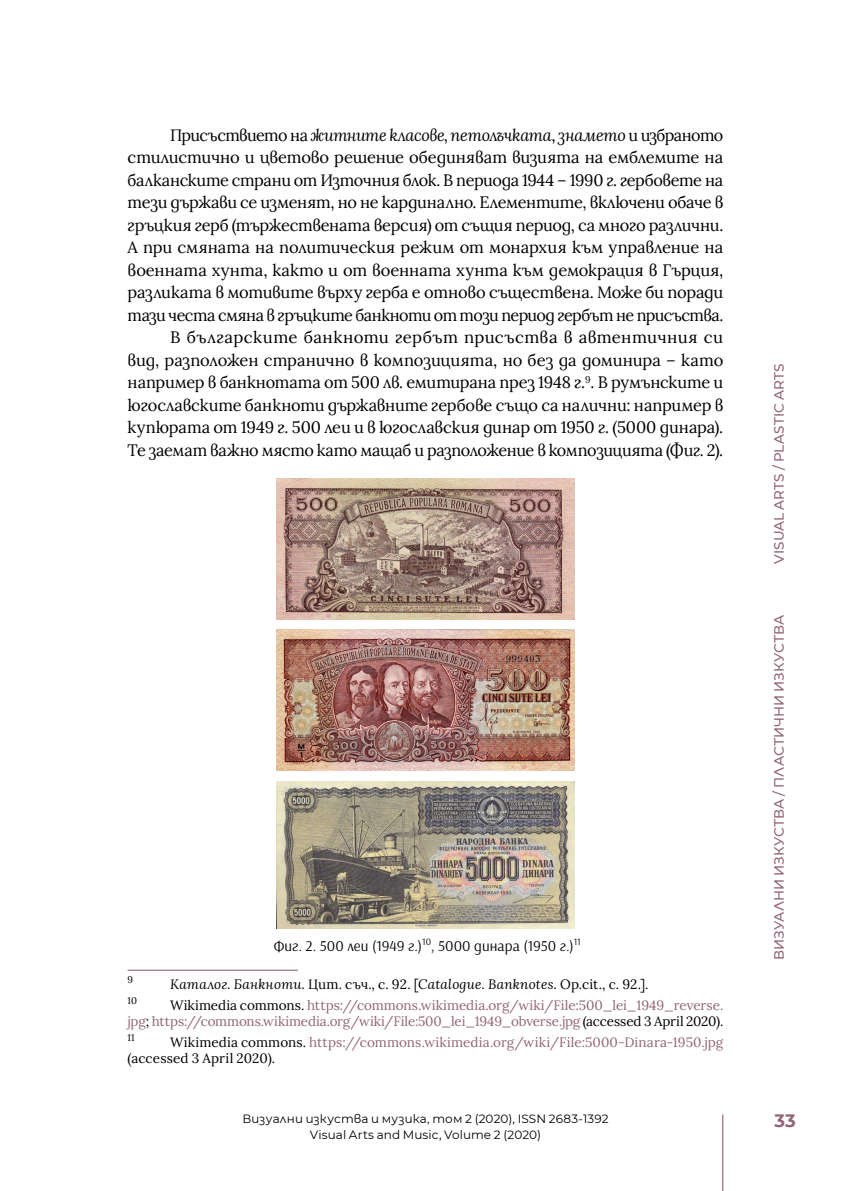
<style>
.page{position:relative;width:851px;height:1191px;background:#fff}
.page>*{position:absolute;margin:0;border:0;box-sizing:border-box;transform-origin:0 0}
.t1{font:700 18px "Montserrat";color:#936578}
.t2{font:16.5px/22.5px "Lora";letter-spacing:-.015em;color:#000;text-align:right}
.t3{font:15px "Arsenal";letter-spacing:.005em;color:#000}
.t4{font:13.5px/16.5px "Lora";color:#936578;text-align:right}
.t5{font:italic 13.5px "Lora";letter-spacing:.02em;color:#000}
.t6{font:500 13.5px "Montserrat";color:#936578}
.t7{font:12px/15.8px "Montserrat";letter-spacing:.01em;color:#000;text-align:center}
.t8{font:9.6px "Lora";color:#000}
.s1{font-style:italic}
.s2{font-style:normal}
.s3{color:#000}
</style>
<div class="page">
<img style="left:276px;top:478px;width:298px;height:141px">
<img style="left:277px;top:629px;width:297px;height:141px">
<img style="left:276px;top:781px;width:298px;height:147px">
<hr style="left:128px;top:969px;width:170px;height:1px;background:#936578">
<hr style="left:722px;top:1114px;width:1px;height:77px;background:#936578">
<p class="t2" style="left:128px;top:122px;width:597px">Присъствието на <span class="s1">житните класове</span>, <span class="s1">петолъчката</span>, <span class="s1">знамето</span> и избраното стилистично и цветово решение обединяват визията на емблемите на балканските страни от Източния блок. В периода 1944 – 1990 г. гербовете на тези държави се изменят, но не кардинално. Елементите, включени обаче в гръцкия герб (тържествената версия) от същия период, са много различни.<br>А при смяната на политическия режим от монархия към управление на военната хунта, както и от военната хунта към демокрация в Гърция, разликата в мотивите върху герба е отново съществена. Може би поради тази честа смяна в гръцките банкноти от този период гербът не присъства.<br>В българските банкноти гербът присъства в автентичния си<br>вид, разположен странично в композицията, но без да доминира – като например в банкнотата от 500 лв. емитирана през 1948 г.<sup>9</sup>. В румънските и югославските банкноти държавните гербове също са налични: например в купюрата от 1949 г. 500 леи и в югославския динар от 1950 г. (5000 динара).<br>Те заемат важно място като мащаб и разположение в композицията (Фиг. 2).</p>
<p class="t3" style="left:273px;top:935px;width:308px">Фиг. 2. 500 леи (1949 г.)<sup>10</sup>, 5000 динара (1950 г.)<sup>11</sup></p>
<p class="t8" style="left:128px;top:972px;width:7px">9</p>
<p class="t5" style="left:170px;top:975px;width:480px">Kаталог. Банкноти. <span class="s2">Цит. съч., с. 92. [</span>Catalogue. Banknotes. <span class="s2">Op.cit., с. 92.].</span></p>
<p class="t8" style="left:128px;top:993px;width:11px">10</p>
<p class="t4" style="left:128px;top:995px;width:597px"><span class="s3">Wikimedia commons.</span> https://commons.wikimedia.org/wiki/File:500_lei_1949_reverse.<br>jpg<span class="s3">;</span> https://commons.wikimedia.org/wiki/File:500_lei_1949_obverse.jpg <span class="s3">(accessed 3 April 2020).</span></p>
<p class="t8" style="left:128px;top:1030px;width:9px">11</p>
<p class="t4" style="left:128px;top:1033px;width:597px;text-align:left;text-indent:43px"><span class="s3">Wikimedia commons.</span> https://commons.wikimedia.org/wiki/File:5000-Dinara-1950.jpg <span class="s3">(accessed 3 April 2020).</span></p>
<p class="t7" style="left:242px;top:1110px;width:368px">Визуални изкуства и музика, том 2 (2020), ISSN 2683-1392<br>Visual Arts and Music, Volume 2 (2020)</p>
<p class="t6" style="left:769px;top:563px;width:202px;rotate:-90deg">VISUAL ARTS / PLASTIC ARTS</p>
<p class="t6" style="left:769px;top:959px;width:346px;rotate:-90deg">ВИЗУАЛНИ ИЗКУСТВА / ПЛАСТИЧНИ ИЗКУСТВА</p>
<p class="t1" style="left:774px;top:1107px;width:23px">33</p>
</div>
